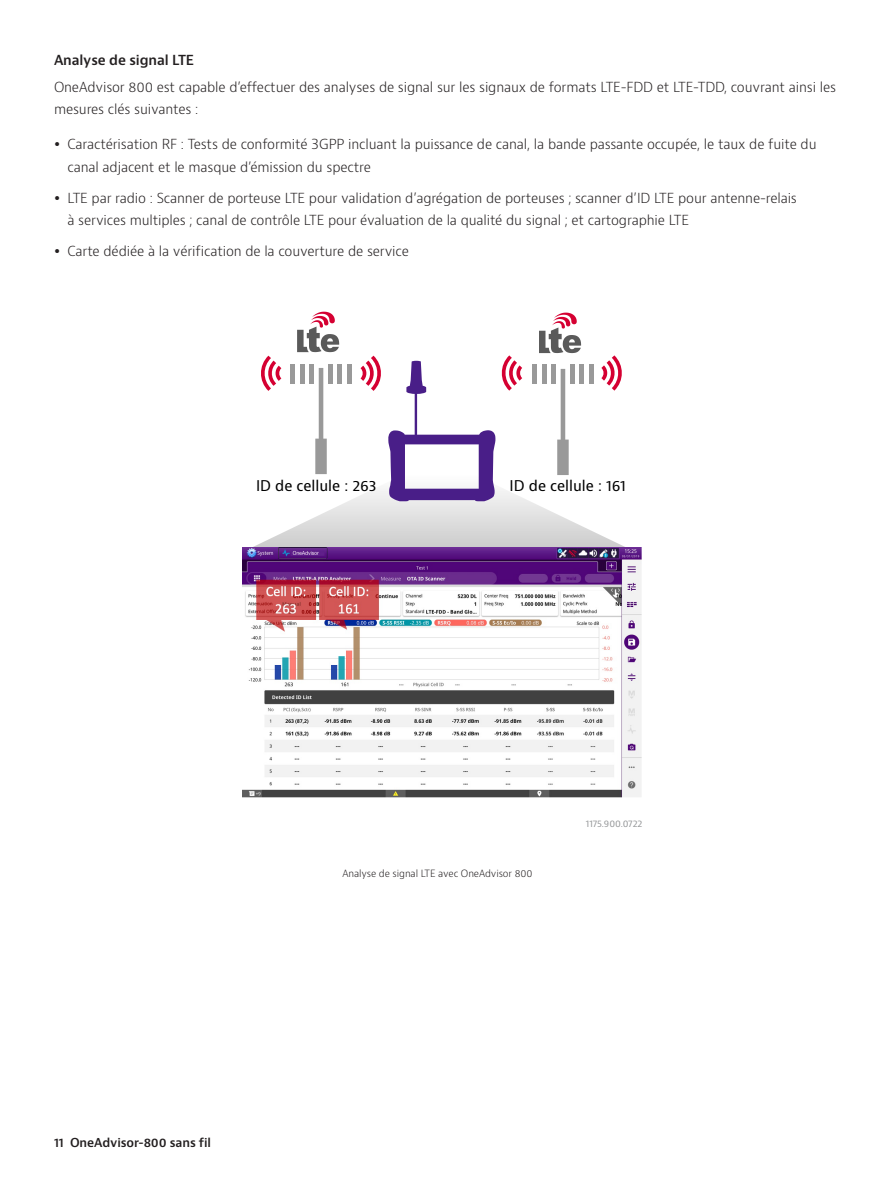
<style>
.page{position:relative;width:893px;height:1191px;background:#fff}
.page>*{position:absolute;margin:0;border:0;box-sizing:border-box;transform-origin:0 0}
.t1{font:14.4px "Bernino Sans";color:#000}
.P_10_16{font:300 13.5px/22.5px "Bernino Sans";letter-spacing:-.01em;color:#231f20}
.H3_Heading_Level_3{font:600 13.5px "Bernino Sans";letter-spacing:-.01em;color:#231f20}
.t2{font:600 12px "Bernino Sans";letter-spacing:-.01em;color:#231f20}
.P_10_16-2{font:300 9.75px "Bernino Sans";letter-spacing:-.01em;color:#231f20}
.t3{font:8.4px "Bernino Sans";color:#939597}
</style>
<div class="page">
<img style="left:242px;top:548px;width:400px;height:250px">
<svg style="left:243px;top:312px;width:396px;height:242px"></svg>
<p class="H3_Heading_Level_3" style="left:54px;top:51px;width:142px">Analyse de signal LTE</p>
<p class="P_10_16" style="left:54px;top:76px;width:783px">OneAdvisor 800 est capable d’effectuer des analyses de signal sur les signaux de formats LTE-FDD et LTE-TDD, couvrant ainsi les mesures clés suivantes :</p>
<p class="P_10_16" style="left:68px;top:133px;width:751px">Caractérisation RF : Tests de conformité 3GPP incluant la puissance de canal, la bande passante occupée, le taux de fuite du canal adjacent et le masque d’émission du spectre</p>
<p class="P_10_16" style="left:68px;top:187px;width:731px">LTE par radio : Scanner de porteuse LTE pour validation d’agrégation de porteuses ; scanner d’ID LTE pour antenne-relais à services multiples ; canal de contrôle LTE pour évaluation de la qualité du signal ; et cartographie LTE</p>
<p class="P_10_16" style="left:68px;top:240px;width:343px">Carte dédiée à la vérification de la couverture de service</p>
<p class="t1" style="left:256px;top:476px;width:122px">ID de cellule : 263</p>
<p class="t1" style="left:510px;top:476px;width:118px">ID de cellule : 161</p>
<p class="t2" style="left:54px;top:1134px;width:159px">11 OneAdvisor-800 sans fil</p>
<p class="P_10_16-2" style="left:342px;top:867px;width:192px">Analyse de signal LTE avec OneAdvisor 800</p>
<p class="t3" style="left:586px;top:818px;width:58px">1175.900.0722</p>
</div>
